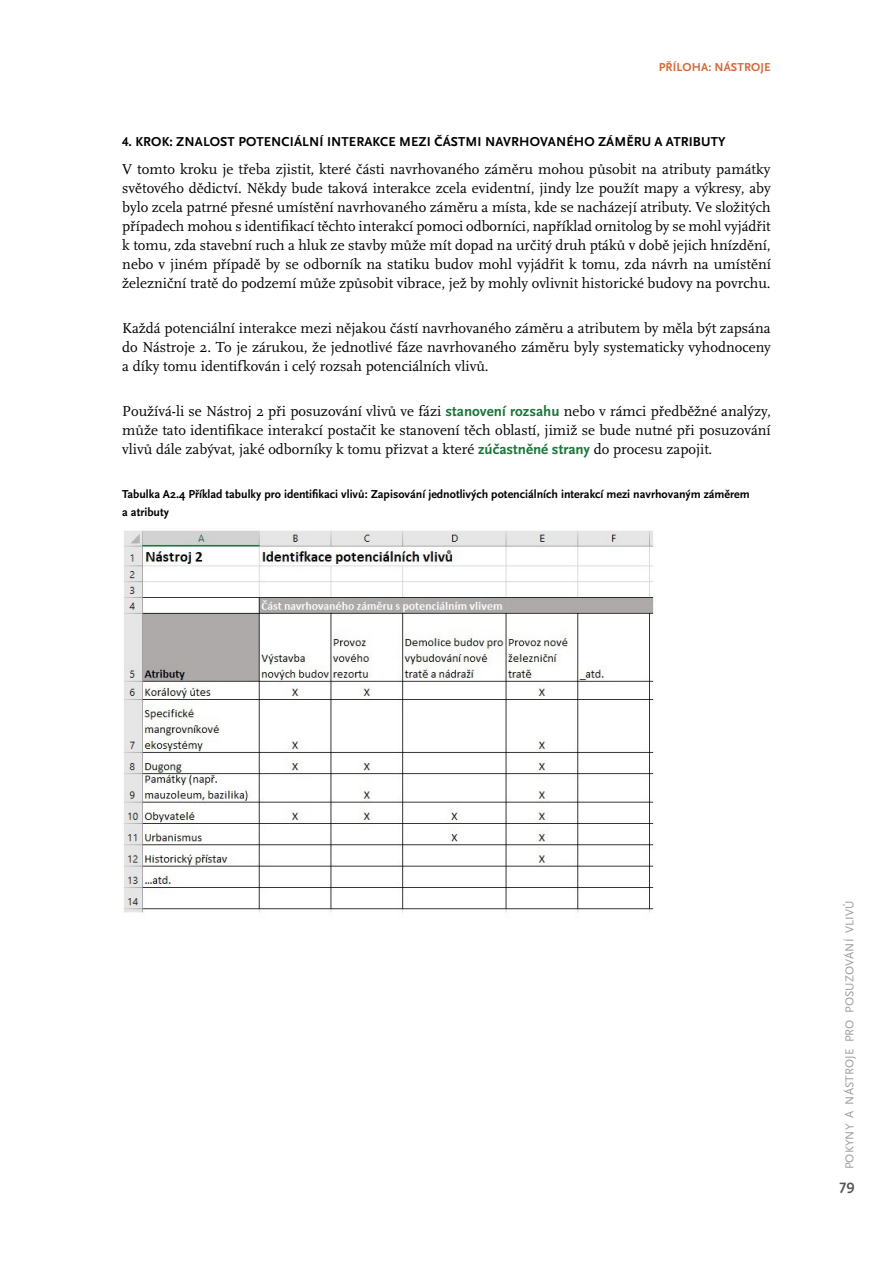
<style>
.page{position:relative;width:893px;height:1263px;background:#fff}
.page>*{position:absolute;margin:0;border:0;box-sizing:border-box;transform-origin:0 0}
.t1{font:15px/19.2px "Scala Pro";color:#000;text-align:justify}
.t2{font:700 15px "Scala Sans Pro";color:#575756}
.t3{font:700 13.5px "Scala Sans Pro";letter-spacing:.01em;color:#000}
.t4{font:700 12px/18px "Scala Sans Pro";color:#000}
.t5{font:12px "Scala Sans Pro";letter-spacing:.01em;color:#9d9d9c}
.t6{font:700 12px "Scala Sans Pro";letter-spacing:.01em;color:#d36a38}
.s1{font-family:"Scala Sans Pro";font-weight:700;color:#19763a}
</style>
<div class="page">
<img style="left:123px;top:530px;width:531px;height:383px">
<p class="t6" style="left:659px;top:60px;width:113px">PŘÍLOHA: NÁSTROJE</p>
<p class="t3" style="left:122px;top:134px;width:605px">4. KROK: ZNALOST POTENCIÁLNÍ INTERAKCE MEZI ČÁSTMI NAVRHOVANÉHO ZÁMĚRU A ATRIBUTY</p>
<p class="t1" style="left:122px;top:159px;width:650px">V tomto kroku je třeba zjistit, které části navrhovaného záměru mohou působit na atributy památky světového dědictví. Někdy bude taková interakce zcela evidentní, jindy lze použít mapy a výkresy, aby bylo zcela patrné přesné umístění navrhovaného záměru a místa, kde se nacházejí atributy. Ve složitých případech mohou s identifikací těchto interakcí pomoci odborníci, například ornitolog by se mohl vyjádřit k tomu, zda stavební ruch a hluk ze stavby může mít dopad na určitý druh ptáků v době jejich hnízdění, nebo v jiném případě by se odborník na statiku budov mohl vyjádřit k tomu, zda návrh na umístění železniční tratě do podzemí může způsobit vibrace, jež by mohly ovlivnit historické budovy na povrchu.</p>
<p class="t1" style="left:122px;top:319px;width:650px">Každá potenciální interakce mezi nějakou částí navrhovaného záměru a atributem by měla být zapsána do Nástroje 2. To je zárukou, že jednotlivé fáze navrhovaného záměru byly systematicky vyhodnoceny a díky tomu identifkován i celý rozsah potenciálních vlivů.</p>
<p class="t1" style="left:122px;top:402px;width:650px">Používá l i- se Nástroj 2 při posuzování vlivů ve fázi <span class="s1">stanovení rozsahu</span> nebo v rámci předběžné analýzy, může tato identifikace interakcí postačit ke stanovení těch oblastí, jimiž se bude nutné při posuzování vlivů dále zabývat, jaké odborníky k tomu přizvat a které <span class="s1">zúčastněné strany</span> do procesu zapojit.</p>
<p class="t4" style="left:122px;top:485px;width:629px">Tabulka A2.4 Příklad tabulky pro identifikaci vlivů: Zapisování jednotlivých potenciálních interakcí mezi navrhovaným záměrem a atributy</p>
<p class="t5" style="left:843px;top:933px;width:34px;rotate:-90deg">VLIVŮ</p>
<p class="t5" style="left:843px;top:1013px;width:76px;rotate:-90deg">POSUZOVÁNÍ</p>
<p class="t5" style="left:843px;top:1042px;width:25px;rotate:-90deg">PRO</p>
<p class="t5" style="left:843px;top:1105px;width:58px;rotate:-90deg">NÁSTROJE</p>
<p class="t5" style="left:843px;top:1118px;width:9px;rotate:-90deg">A</p>
<p class="t5" style="left:843px;top:1169px;width:47px;rotate:-90deg">POKYNY</p>
<p class="t2" style="left:840px;top:1176px;width:17px">79</p>
</div>
